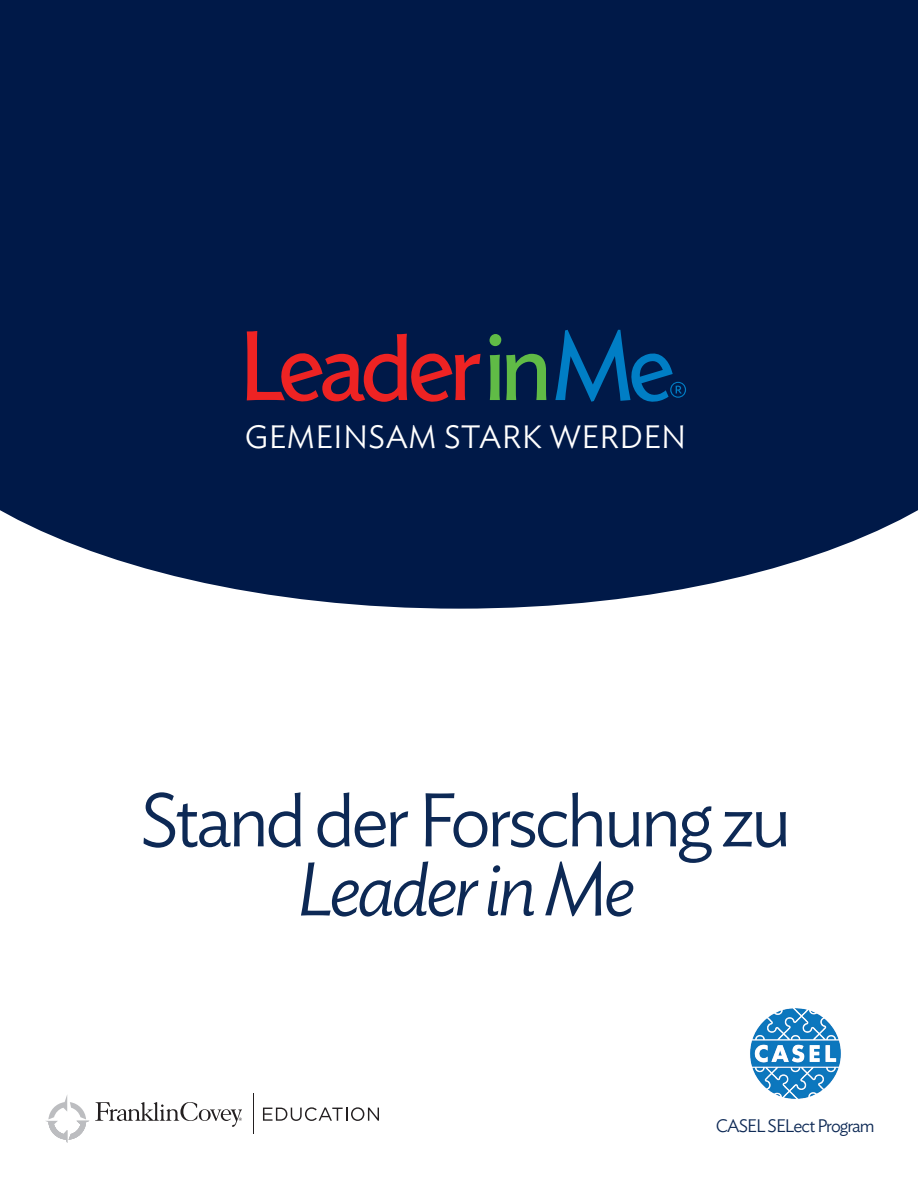
<style>
.page{position:relative;width:918px;height:1188px;background:#fff}
.page>*{position:absolute;margin:0;border:0;box-sizing:border-box;transform-origin:0 0}
.t1{font:300 75px/69px "Ideal Sans";letter-spacing:-.05em;color:#0d2955;text-align:center}
.t2{font:300 32.1px "Ideal Sans";letter-spacing:.01em;color:#fff}
.t3{font:300 18px "Ideal Sans";letter-spacing:-.05em;color:#0d2955}
.s1{font-style:italic}
</style>
<div class="page">
<div style="left:0;top:0;width:918px;height:609px;background:#001948"></div>
<svg style="left:263px;top:1107px;width:116px;height:14px"></svg>
<svg style="left:46px;top:1095px;width:43px;height:48px"></svg>
<svg style="left:95px;top:1102px;width:147px;height:25px"></svg>
<hr style="left:253px;top:1093px;width:1px;height:41px;background:#231f20">
<svg style="left:555px;top:330px;width:131px;height:75px;background:#00376e"></svg>
<svg style="left:490px;top:355px;width:10px;height:45px"></svg>
<div style="left:490px;top:334px;width:11px;height:12px;background:#60bb46;border-radius:50%"></div>
<svg style="left:506px;top:354px;width:40px;height:46px;background:#316d46"></svg>
<svg style="left:247px;top:331px;width:234px;height:74px;background:#4c1c3c"></svg>
<img style="left:750px;top:1008px;width:91px;height:91px">
<p class="t2" style="left:245px;top:412px;width:443px">GEMEINSAM STARK WERDEN</p>
<p class="t1" style="left:140px;top:779px;width:653px">Stand der Forschung zu<br><span class="s1">Leader in Me</span></p>
<p class="t3" style="left:716px;top:1112px;width:160px">CASEL SELect Program</p>
</div>
